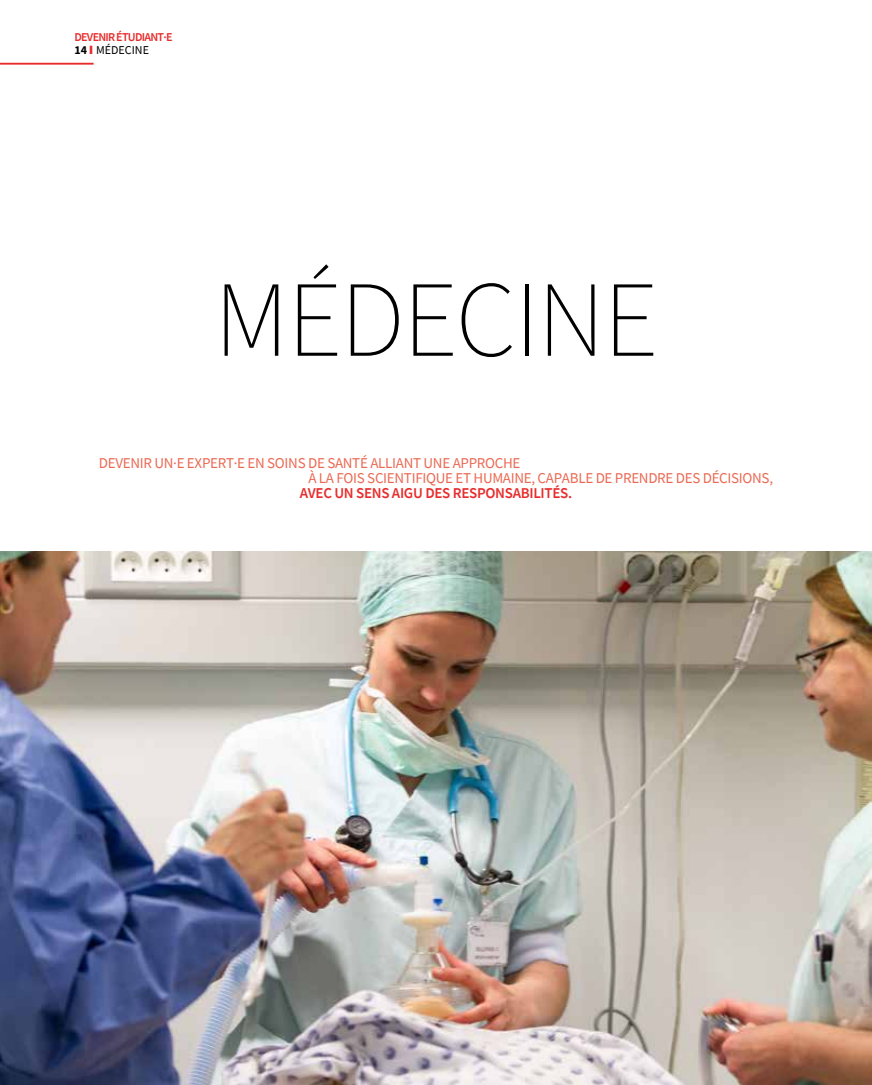
<style>
.page{position:relative;width:872px;height:1085px;background:#fff}
.page>*{position:absolute;margin:0;border:0;box-sizing:border-box;transform-origin:0 0}
.t1{font:200 108px "Source Sans Pro";letter-spacing:-.02em;color:#000}
.t2{font:15px "Source Sans Pro";letter-spacing:-.02em;color:#eb6953}
.t3{font:600 15px "Source Sans Pro";letter-spacing:-.02em;color:#e72c2b}
.t4{font:600 12px/13.5px "Source Sans Pro";letter-spacing:-.06em;color:#e72c2b}
.s1{font-weight:700;color:#000}
.s2{font-weight:400;color:#000}
</style>
<div class="page">
<img style="left:0;top:551px;width:871px;height:533px">
<hr style="left:0;top:63px;width:94px;height:2px;background:#e72c2b">
<p class="t4" style="left:74px;top:30px;width:99px">DEVENIR ÉTUDIANT·E<br><span class="s1">14</span> <span class="s2">MÉDECINE</span></p>
<h1 class="t1" style="left:214px;top:254px;width:446px">MÉDECINE</h1>
<p class="t2" style="left:99px;top:453px;width:18px">DEVENIR</p>
<p class="t2" style="left:154px;top:453px;width:198px">UN·E EXPERT·E EN SOINS DE SANTÉ</p>
<p class="t2" style="left:370px;top:453px;width:63px">ALLIANT UNE</p>
<p class="t2" style="left:452px;top:453px;width:67px">APPROCHE</p>
<p class="t2" style="left:308px;top:468px;width:82px">ÀLA FOIS SCIENTIFI</p>
<p class="t2" style="left:426px;top:468px;width:206px">QUE ET HU MAINE, CAPABLE DE PRENDRE</p>
<p class="t2" style="left:676px;top:468px;width:9px">DES</p>
<p class="t2" style="left:703px;top:468px;width:72px">DÉCISIONS,</p>
<p class="t3" style="left:300px;top:482px;width:274px">AVEC UN SENS AIGU DES RESPONSABILITÉS.</p>
</div>
